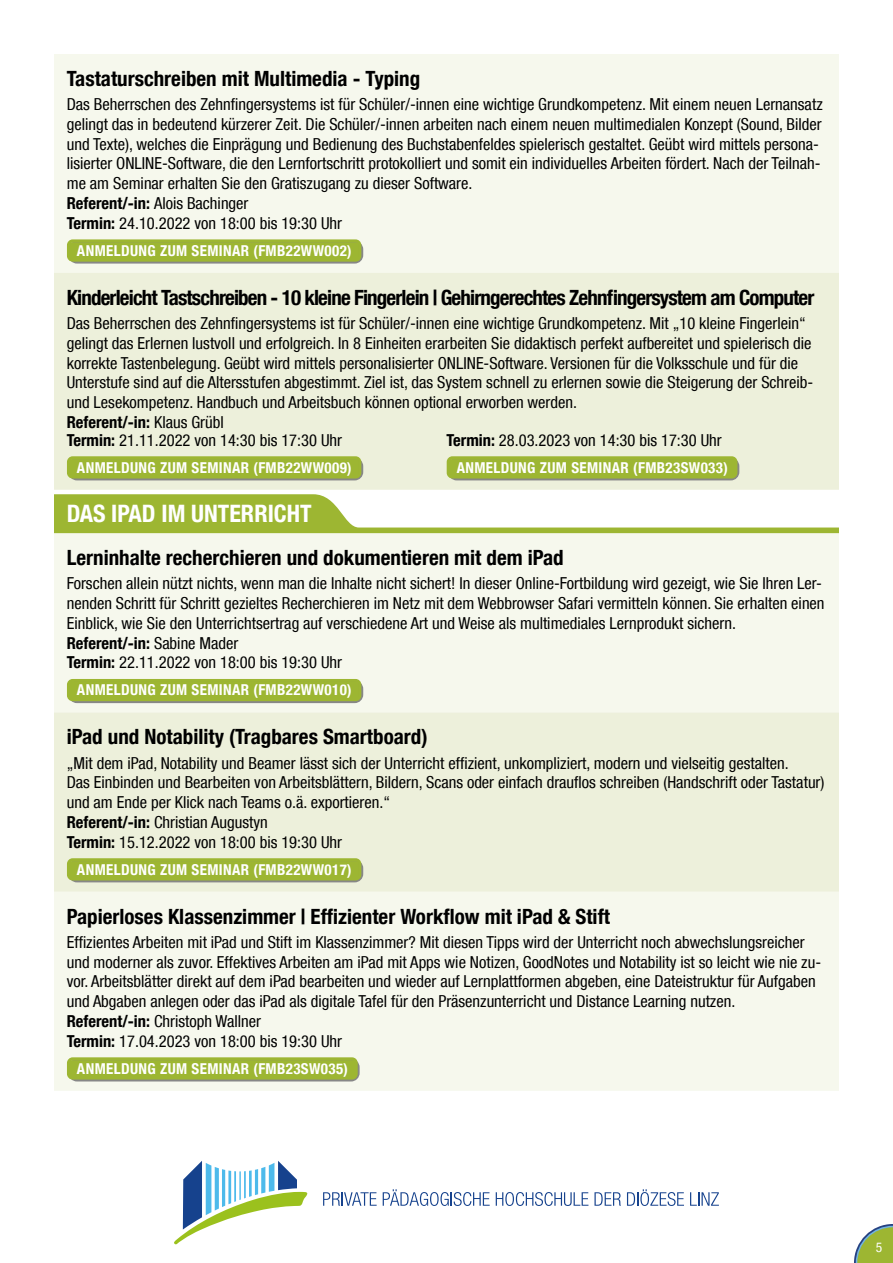
<style>
.page{position:relative;width:893px;height:1263px;background:#fff}
.page>*{position:absolute;margin:0;border:0;box-sizing:border-box;transform-origin:0 0}
.t1{font:700 condensed 24px "Helvetica Neue LT Com";color:#fff}
.t2{font:700 condensed 21px "Helvetica Neue LT Com";color:#000}
.t3{font:700 condensed 21px "Helvetica Neue LT Com";letter-spacing:-.04em;color:#000}
.t4{font:condensed 16.5px/19.8px "Helvetica Neue LT Com";color:#000}
.t5{font:700 condensed 15px "Helvetica Neue LT Com";letter-spacing:.025em;color:#fff}
.t6{font:condensed 13.5px "Helvetica Neue LT Com";color:#fff}
.s1{font-weight:700}
</style>
<div class="page">
<svg style="left:174px;top:1161px;width:134px;height:84px"></svg>
<svg style="left:323px;top:1192px;width:54px;height:14px"></svg>
<svg style="left:383px;top:1189px;width:107px;height:17px"></svg>
<svg style="left:496px;top:1192px;width:92px;height:14px"></svg>
<svg style="left:594px;top:1192px;width:27px;height:14px"></svg>
<svg style="left:627px;top:1189px;width:57px;height:17px"></svg>
<svg style="left:690px;top:1192px;width:29px;height:14px"></svg>
<svg style="left:854px;top:1224px;width:39px;height:39px"></svg>
<div style="left:54px;top:54px;width:785px;height:1037px;background:#f6f8ed"></div>
<svg style="left:54px;top:273px;width:785px;height:619px;background:#eff2e0"></svg>
<div style="left:68px;top:241px;width:295px;height:23px;background:#878787;border-radius:9px"></div>
<div style="left:67px;top:239px;width:294px;height:23px;border:3px solid #9db632;border-radius:4px"></div>
<div style="left:69px;top:242px;width:290px;height:18px;background:#9db632"></div>
<div style="left:68px;top:458px;width:295px;height:22px;background:linear-gradient(to right,#929f5a,#919d5d);border-radius:9px"></div>
<div style="left:67px;top:456px;width:294px;height:22px;border:3px solid #9db632;border-radius:4px"></div>
<div style="left:69px;top:459px;width:290px;height:18px;background:#9db632"></div>
<div style="left:448px;top:458px;width:291px;height:22px;background:#929e5b;border-radius:9px"></div>
<div style="left:447px;top:456px;width:290px;height:22px;border:3px solid #9db632;border-radius:4px"></div>
<div style="left:449px;top:459px;width:286px;height:18px;background:#9db632"></div>
<svg style="left:54px;top:494px;width:785px;height:39px"></svg>
<svg style="left:68px;top:680px;width:295px;height:23px"></svg>
<div style="left:67px;top:679px;width:294px;height:22px;border:3px solid #9db632;border-radius:4px"></div>
<div style="left:69px;top:682px;width:290px;height:18px;background:#9db632"></div>
<div style="left:68px;top:860px;width:295px;height:22px;background:#919d5e;border-radius:9px"></div>
<div style="left:67px;top:858px;width:294px;height:22px;border:3px solid #9db632;border-radius:4px"></div>
<div style="left:69px;top:861px;width:290px;height:18px;background:#9db632"></div>
<svg style="left:68px;top:1059px;width:292px;height:22px"></svg>
<div style="left:67px;top:1057px;width:291px;height:22px;border:3px solid #9db632;border-radius:4px"></div>
<div style="left:69px;top:1060px;width:286px;height:18px;background:#9db632"></div>
<p class="t2" style="left:67px;top:66px;width:355px">Tastaturschreiben mit Multimedia - Typing</p>
<p class="t4" style="left:67px;top:94px;width:757px">Das Beherrschen des Zehnfingersystems ist für Schüler/-innen eine wichtige Grundkompetenz. Mit einem neuen Lernansatz gelingt das in bedeutend kürzerer Zeit. Die Schüler/-innen arbeiten nach einem neuen multimedialen Konzept (Sound, Bilder und Texte), welches die Einprägung und Bedienung des Buchstabenfeldes spielerisch gestaltet. Geübt wird mittels persona&shy;lisierter ONLINE-Software, die den Lernfortschritt protokolliert und somit ein individuelles Arbeiten fördert. Nach der Teilnah&shy;me am Seminar erhalten Sie den Gratiszugang zu dieser Software.<br><span class="s1">Referent/-in:</span> Alois Bachinger<br><span class="s1">Termin:</span> 24.10.2022 von 18:00 bis 19:30 Uhr</p>
<p class="t5" style="left:77px;top:242px;width:276px">ANMELDUNG ZUM SEMINAR (FMB22WW002)</p>
<p class="t3" style="left:67px;top:285px;width:749px">Kinderleicht Tastschreiben - 10 kleine Fingerlein | Gehirngerechtes Zehnfingersystem am Computer</p>
<p class="t4" style="left:67px;top:313px;width:748px">Das Beherrschen des Zehnfingersystems ist für Schüler/-innen eine wichtige Grundkompetenz. Mit „10 kleine Fingerlein“ gelingt das Erlernen lustvoll und erfolgreich. In 8 Einheiten erarbeiten Sie didaktisch perfekt aufbereitet und spielerisch die korrekte Tastenbelegung. Geübt wird mittels personalisierter ONLINE-Software. Versionen für die Volksschule und für die Unterstufe sind auf die Altersstufen abgestimmt. Ziel ist, das System schnell zu erlernen sowie die Steigerung der Schreib&shy;und Lesekompetenz. Handbuch und Arbeitsbuch können optional erworben werden.<br><span class="s1">Referent/-in:</span> Klaus Grübl</p>
<p class="t4" style="left:67px;top:430px;width:277px"><span class="s1">Termin:</span> 21.11.2022 von 14:30 bis 17:30 Uhr</p>
<p class="t5" style="left:77px;top:458px;width:276px">ANMELDUNG ZUM SEMINAR (FMB22WW009)</p>
<p class="t4" style="left:446px;top:430px;width:277px"><span class="s1">Termin:</span> 28.03.2023 von 14:30 bis 17:30 Uhr</p>
<p class="t5" style="left:457px;top:458px;width:273px">ANMELDUNG ZUM SEMINAR (FMB23SW033)</p>
<h1 class="t1" style="left:67px;top:499px;width:246px">DAS IPAD IM UNTERRICHT</h1>
<p class="t2" style="left:67px;top:545px;width:498px">Lerninhalte recherchieren und dokumentieren mit dem iPad</p>
<p class="t4" style="left:67px;top:573px;width:759px">Forschen allein nützt nichts, wenn man die Inhalte nicht sichert! In dieser Online-Fortbildung wird gezeigt, wie Sie Ihren Ler&shy;nenden Schritt für Schritt gezieltes Recherchieren im Netz mit dem Webbrowser Safari vermitteln können. Sie erhalten einen Einblick, wie Sie den Unterrichtsertrag auf verschiedene Art und Weise als multimediales Lernprodukt sichern.<br><span class="s1">Referent/-in:</span> Sabine Mader<br><span class="s1">Termin:</span> 22.11.2022 von 18:00 bis 19:30 Uhr</p>
<p class="t5" style="left:77px;top:681px;width:276px">ANMELDUNG ZUM SEMINAR (FMB22WW010)</p>
<p class="t2" style="left:67px;top:724px;width:362px">iPad und Notability (Tragbares Smartboard)</p>
<p class="t4" style="left:67px;top:752px;width:759px">„Mit dem iPad, Notability und Beamer lässt sich der Unterricht effizient, unkompliziert, modern und vielseitig gestalten.<br>Das Einbinden und Bearbeiten von Arbeitsblättern, Bildern, Scans oder einfach drauflos schreiben (Handschrift oder Tastatur) und am Ende per Klick nach Teams o.ä. exportieren.“<br><span class="s1">Referent/-in:</span> Christian Augustyn<br><span class="s1">Termin:</span> 15.12.2022 von 18:00 bis 19:30 Uhr</p>
<p class="t5" style="left:77px;top:860px;width:276px">ANMELDUNG ZUM SEMINAR (FMB22WW017)</p>
<p class="t2" style="left:67px;top:904px;width:545px">Papierloses Klassenzimmer | Effizienter Workflow mit iPad &amp; Stift</p>
<p class="t4" style="left:67px;top:932px;width:756px">Effizientes Arbeiten mit iPad und Stift im Klassenzimmer? Mit diesen Tipps wird der Unterricht noch abwechslungsreicher und moderner als zuvor. Effektives Arbeiten am iPad mit Apps wie Notizen, GoodNotes und Notability ist so leicht wie nie zu&shy;vor. Arbeitsblätter direkt auf dem iPad bearbeiten und wieder auf Lernplattformen abgeben, eine Dateistruktur für Aufgaben und Abgaben anlegen oder das iPad als digitale Tafel für den Präsenzunterricht und Distance Learning nutzen.<br><span class="s1">Referent/-in:</span> Christoph Wallner<br><span class="s1">Termin:</span> 17.04.2023 von 18:00 bis 19:30 Uhr</p>
<p class="t5" style="left:77px;top:1059px;width:273px">ANMELDUNG ZUM SEMINAR (FMB23SW035)</p>
<p class="t6" style="left:876px;top:1240px;width:8px">5</p>
</div>
